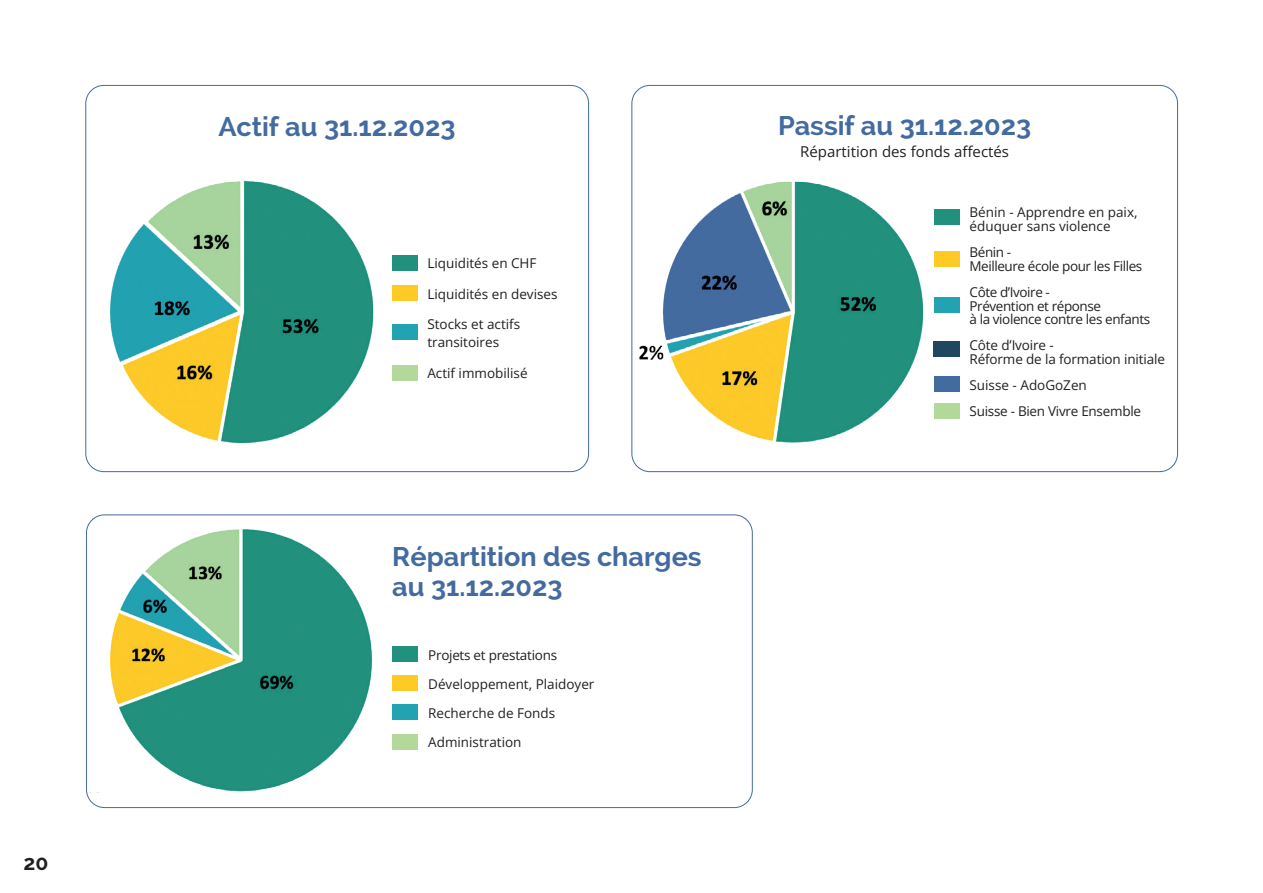
<style>
.page{position:relative;width:1263px;height:893px;background:#fff}
.page>*{position:absolute;margin:0;border:0;box-sizing:border-box;transform-origin:0 0}
.t1{font:700 27px "Raleway";color:#436ba0}
.t2{font:700 21px "Raleway";color:#231f20}
.t3{font:15px "Open Sans";color:#231f20}
.t4{font:13.5px/13.5px "Open Sans";color:#231f20}
.t5{font:13.5px/13.5px "Open Sans";letter-spacing:-.03em;color:#231f20}
.t6{font:13.5px "Open Sans";letter-spacing:-.02em;color:#231f20}
</style>
<div class="page">
<div style="left:392px;top:255px;width:26px;height:16px;background:#21917d"></div>
<div style="left:392px;top:285px;width:26px;height:16px;background:#fecb26"></div>
<div style="left:392px;top:324px;width:26px;height:15px;background:#21a3b2"></div>
<div style="left:392px;top:365px;width:26px;height:16px;background:#b3d99a"></div>
<img style="left:110px;top:180px;width:295px;height:263px">
<img style="left:639px;top:181px;width:321px;height:262px">
<div style="left:934px;top:209px;width:26px;height:16px;background:#21917d"></div>
<div style="left:934px;top:251px;width:26px;height:16px;background:#fecb26"></div>
<div style="left:934px;top:297px;width:26px;height:16px;background:#21a3b2"></div>
<div style="left:934px;top:341px;width:26px;height:15px;background:#20475e"></div>
<div style="left:934px;top:376px;width:26px;height:16px;background:#436ba0"></div>
<div style="left:934px;top:403px;width:25px;height:16px;background:#b3d99a"></div>
<img style="left:86px;top:516px;width:332px;height:276px">
<h2 class="t2" style="left:23px;top:851px;width:26px">20</h2>
<p class="t1" style="left:218px;top:111px;width:239px">Actif au 31.12.2023</p>
<p class="t4" style="left:427px;top:256px;width:111px">Liquidités en CHF</p>
<p class="t4" style="left:427px;top:287px;width:132px">Liquidités en devises</p>
<p class="t4" style="left:427px;top:315px;width:94px;line-height:18px">Stocks et actifs transitoires</p>
<p class="t4" style="left:427px;top:366px;width:102px">Actif immobilisé</p>
<p class="t1" style="left:392px;top:541px;width:311px">Répartition des charges</p>
<p class="t1" style="left:392px;top:571px;width:172px">au 31.12.2023</p>
<p class="t6" style="left:428px;top:646px;width:130px">Projets et prestations</p>
<p class="t4" style="left:428px;top:677px;width:168px">Développement, Plaidoyer</p>
<p class="t4" style="left:428px;top:706px;width:129px">Recherche de Fonds</p>
<p class="t4" style="left:428px;top:735px;width:95px">Administration</p>
<p class="t1" style="left:778px;top:110px;width:255px">Passif au 31.12.2023</p>
<p class="t3" style="left:800px;top:141px;width:210px">Répartition des fonds affectés</p>
<p class="t4" style="left:969px;top:205px;width:170px">Bénin - Apprendre en paix, éduquer sans violence</p>
<p class="t5" style="left:969px;top:245px;width:174px">Bénin -<br>Meilleure école pour les Filles</p>
<p class="t5" style="left:969px;top:285px;width:182px">Côte d’Ivoire -<br>Prévention et réponse<br>à la violence contre les enfants</p>
<p class="t4" style="left:969px;top:338px;width:197px">Côte d’Ivoire -<br>Réforme de la formation initiale</p>
<p class="t4" style="left:969px;top:378px;width:119px">Suisse - AdoGoZen</p>
<p class="t6" style="left:969px;top:402px;width:173px">Suisse - Bien Vivre Ensemble</p>
</div>
